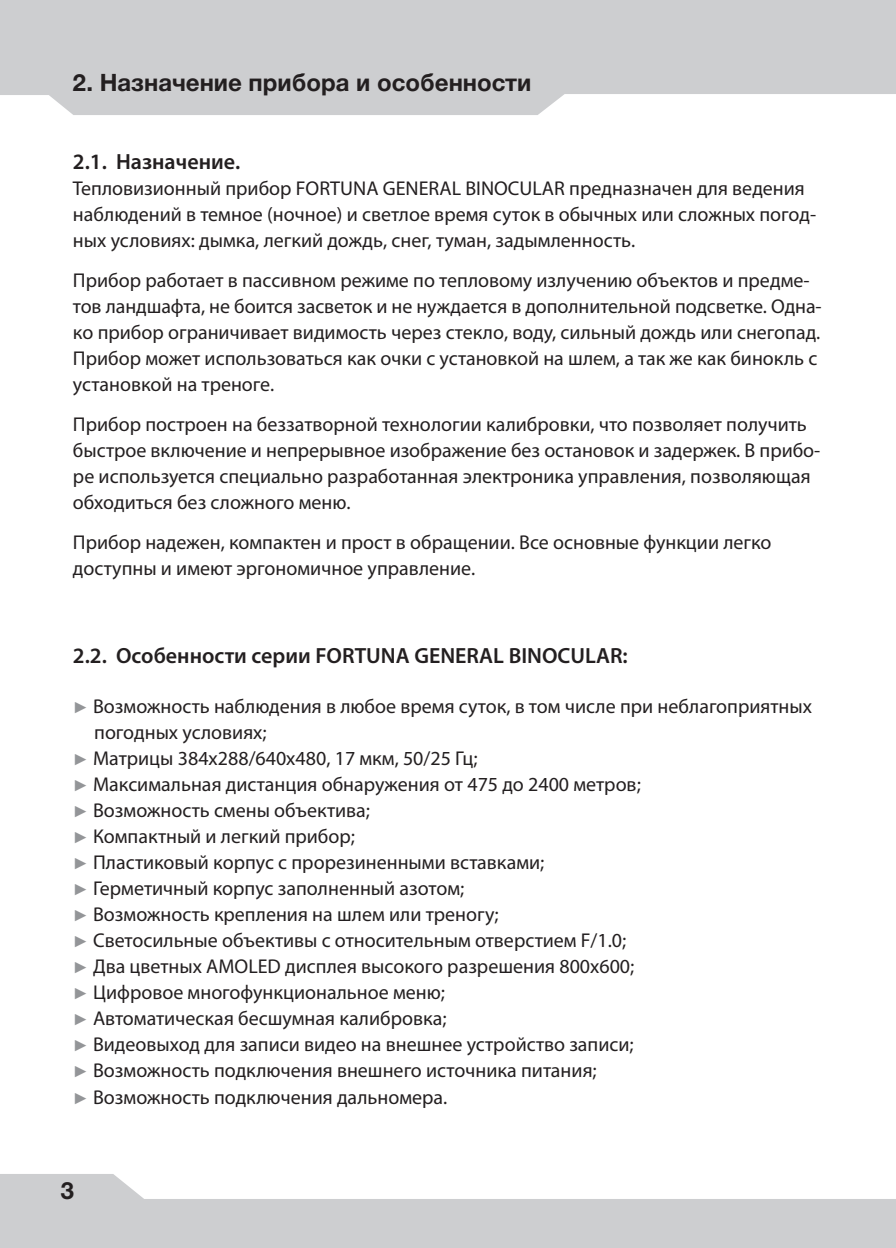
<style>
.page{position:relative;width:896px;height:1248px;background:#fff}
.page>*{position:absolute;margin:0;border:0;box-sizing:border-box;transform-origin:0 0}
.t1{font:24px "Helvetica 7 Bold";color:#231f20}
.t2{font:600 22px "Myriad Pro";color:#231f20}
.t3{font:20px/26px "Myriad Pro";color:#231f20}
.s1{font-family:"Arial";font-size:16px;color:#939598}
</style>
<div class="page">
<svg style="left:0;top:1174px;width:896px;height:73px;fill:#cdced0"></svg>
<svg style="left:0;top:0;width:896px;height:115px;background:#d1d1d3"></svg>
<p class="t1" style="left:73px;top:69px;width:460px">2. Назначение прибора и особенности</p>
<p class="t2" style="left:73px;top:147px;width:169px">2.1. Назначение.</p>
<p class="t3" style="left:73px;top:175px;width:744px">Тепловизионный прибор FORTUNA GENERAL BINOCULAR предназначен для ведения наблюдений в темное (ночное) и светлое время суток в обычных или сложных погод&shy;ных условиях: дымка, легкий дождь, снег, туман, задымленность.</p>
<p class="t3" style="left:73px;top:267px;width:750px">Прибор работает в пассивном режиме по тепловому излучению объектов и предме&shy;тов ландшафта, не боится засветок и не нуждается в дополнительной подсветке. Одна&shy;ко прибор ограничивает видимость через стекло, воду, сильный дождь или снегопад.<br>Прибор может использоваться как очки с установкой на шлем, а так же как бинокль с установкой на треноге.</p>
<p class="t3" style="left:73px;top:411px;width:749px">Прибор построен на беззатворной технологии калибровки, что позволяет получить быстрое включение и непрерывное изображение без остановок и задержек. В прибо&shy;ре используется специально разработанная электроника управления, позволяющая обходиться без сложного меню.</p>
<p class="t3" style="left:73px;top:529px;width:700px">Прибор надежен, компактен и прост в обращении. Все основные функции легко доступны и имеют эргономичное управление.</p>
<p class="t2" style="left:73px;top:641px;width:556px">2.2. Особенности серии FORTUNA GENERAL BINOCULAR:</p>
<p class="t3" style="left:73px;top:693px;width:740px"><span class="s1">►</span> Возможность наблюдения в любое время суток, в том числе при неблагоприятных</p>
<p class="t3" style="left:94px;top:719px;width:174px">погодных условиях;</p>
<p class="t3" style="left:73px;top:745px;width:406px"><span class="s1">►</span> Матрицы 384х288/640х480, 17 мкм, 50/25 Гц;</p>
<p class="t3" style="left:73px;top:771px;width:569px"><span class="s1">►</span> Максимальная дистанция обнаружения от 475 до 2400 метров;</p>
<p class="t3" style="left:73px;top:797px;width:299px"><span class="s1">►</span> Возможность смены объектива;</p>
<p class="t3" style="left:73px;top:823px;width:283px"><span class="s1">►</span> Компактный и легкий прибор;</p>
<p class="t3" style="left:73px;top:849px;width:473px"><span class="s1">►</span> Пластиковый корпус с прорезиненными вставками;</p>
<p class="t3" style="left:73px;top:875px;width:393px"><span class="s1">►</span> Герметичный корпус заполненный азотом;</p>
<p class="t3" style="left:73px;top:901px;width:427px"><span class="s1">►</span> Возможность крепления на шлем или треногу;</p>
<p class="t3" style="left:73px;top:927px;width:555px"><span class="s1">►</span> Светосильные объективы с относительным отверстием F/1.0;</p>
<p class="t3" style="left:73px;top:953px;width:563px"><span class="s1">►</span> Два цветных AMOLED дисплея высокого разрешения 800х600;</p>
<p class="t3" style="left:73px;top:979px;width:373px"><span class="s1">►</span> Цифровое многофункциональное меню;</p>
<p class="t3" style="left:73px;top:1005px;width:375px"><span class="s1">►</span> Автоматическая бесшумная калибровка;</p>
<p class="t3" style="left:73px;top:1031px;width:562px"><span class="s1">►</span> Видеовыход для записи видео на внешнее устройство записи;</p>
<p class="t3" style="left:73px;top:1057px;width:525px"><span class="s1">►</span> Возможность подключения внешнего источника питания;</p>
<p class="t3" style="left:73px;top:1083px;width:376px"><span class="s1">►</span> Возможность подключения дальномера.</p>
<p class="t1" style="left:61px;top:1177px;width:15px">3</p>
</div>
